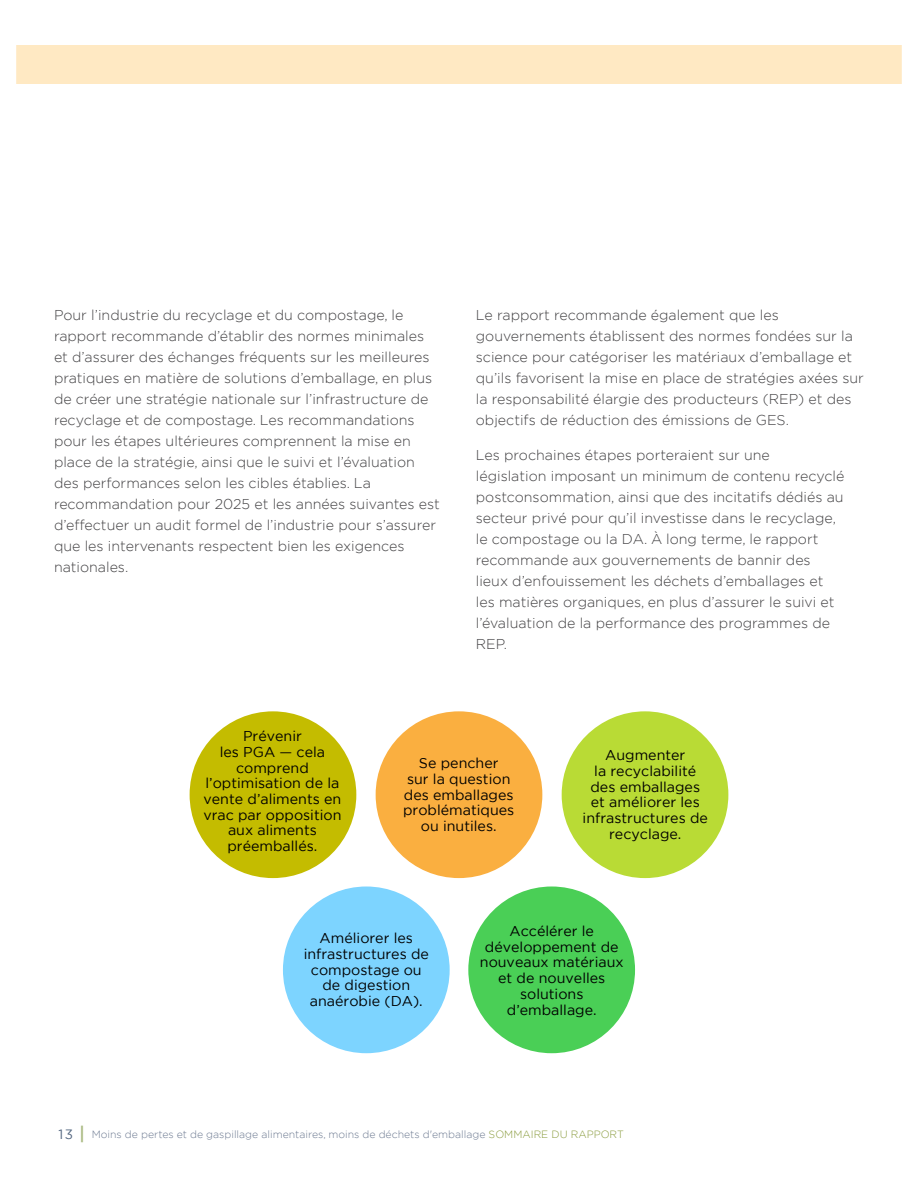
<style>
.page{position:relative;width:918px;height:1188px;background:#fff}
.page>*{position:absolute;margin:0;border:0;box-sizing:border-box;transform-origin:0 0}
.t1{font:300 14.25px/21px "Gotham";color:#414042}
.t2{font:14.25px/15.6px "Gotham";color:#000;text-align:center}
.t3{font:300 10.5px "Gotham";color:#6d7a91}
.t4{font:300 10.5px "Gotham";color:#889a3a}
.s1{font-weight:400;font-size:13.5px;color:#536680}
.s2{font-weight:500;font-size:18px;color:#a9b981}
.s3{color:#889a3a}
</style>
<div class="page">
<div style="left:190px;top:711px;width:166px;height:167px;background:#c4bc00;border-radius:50%"></div>
<div style="left:376px;top:711px;width:166px;height:167px;background:#faaf40;border-radius:50%"></div>
<div style="left:562px;top:711px;width:166px;height:167px;background:#b9db35;border-radius:50%"></div>
<div style="left:283px;top:887px;width:167px;height:166px;background:#7dd4ff;border-radius:50%"></div>
<div style="left:468px;top:887px;width:167px;height:166px;background:#4acf56;border-radius:50%"></div>
<div style="left:0;top:45px;width:918px;height:39px;background:#ffe9c3"></div>
<p class="t1" style="left:54px;top:304px;width:387px">Pour l’industrie du recyclage et du compostage, le rapport recommande d’établir des normes minimales et d’assurer des échanges fréquents sur les meilleures pratiques en matière de solutions d’emballage, en plus de créer une stratégie nationale sur l’infrastructure de recyclage et de compostage. Les recommandations pour les étapes ultérieures comprennent la mise en place de la stratégie, ainsi que le suivi et l’évaluation des performances selon les cibles établies. La recommandation pour 2025 et les années suivantes est d’effectuer un audit formel de l’industrie pour s’assurer que les intervenants respectent bien les exigences nationales.</p>
<p class="t1" style="left:476px;top:305px;width:390px">Le rapport recommande également que les gouvernements établissent des normes fondées sur la science pour catégoriser les matériaux d’emballage et qu’ils favorisent la mise en place de stratégies axées sur la responsabilité élargie des producteurs (REP) et des objectifs de réduction des émissions de GES.</p>
<p class="t1" style="left:476px;top:444px;width:370px">Les prochaines étapes porteraient sur une<br>législation imposant un minimum de contenu recyclé postconsommation, ainsi que des incitatifs dédiés au secteur privé pour qu’il investisse dans le recyclage, le compostage ou la DA. À long terme, le rapport recommande aux gouvernements de bannir des lieux d’enfouissement les déchets d’emballages et les matières organiques, en plus d’assurer le suivi et l’évaluation de la performance des programmes de REP.</p>
<p class="t2" style="left:203px;top:728px;width:140px">Prévenir<br>les PGA — cela comprend l’optimisation de la vente d’aliments en vrac par opposition aux aliments préemballés.</p>
<p class="t2" style="left:403px;top:755px;width:113px">Se pencher<br>sur la question des emballages problématiques ou inutiles.</p>
<p class="t2" style="left:583px;top:747px;width:127px">Augmenter<br>la recyclabilité des emballages et améliorer les infrastructures de recyclage.</p>
<p class="t2" style="left:304px;top:930px;width:127px">Améliorer les infrastructures de compostage ou de digestion anaérobie (DA).</p>
<p class="t2" style="left:480px;top:923px;width:145px">Accélérer le développement de nouveaux matériaux et de nouvelles solutions d’emballage.</p>
<p class="t3" style="left:58px;top:1128px;width:529px"><span class="s1">13</span> <span class="s2">|</span> Moins de pertes et de gaspillage alimentaires, moins de déchets d'emballage <span class="s3">sommai re du rapp</span></p>
<p class="t4" style="left:601px;top:1128px;width:25px">ort</p>
</div>
